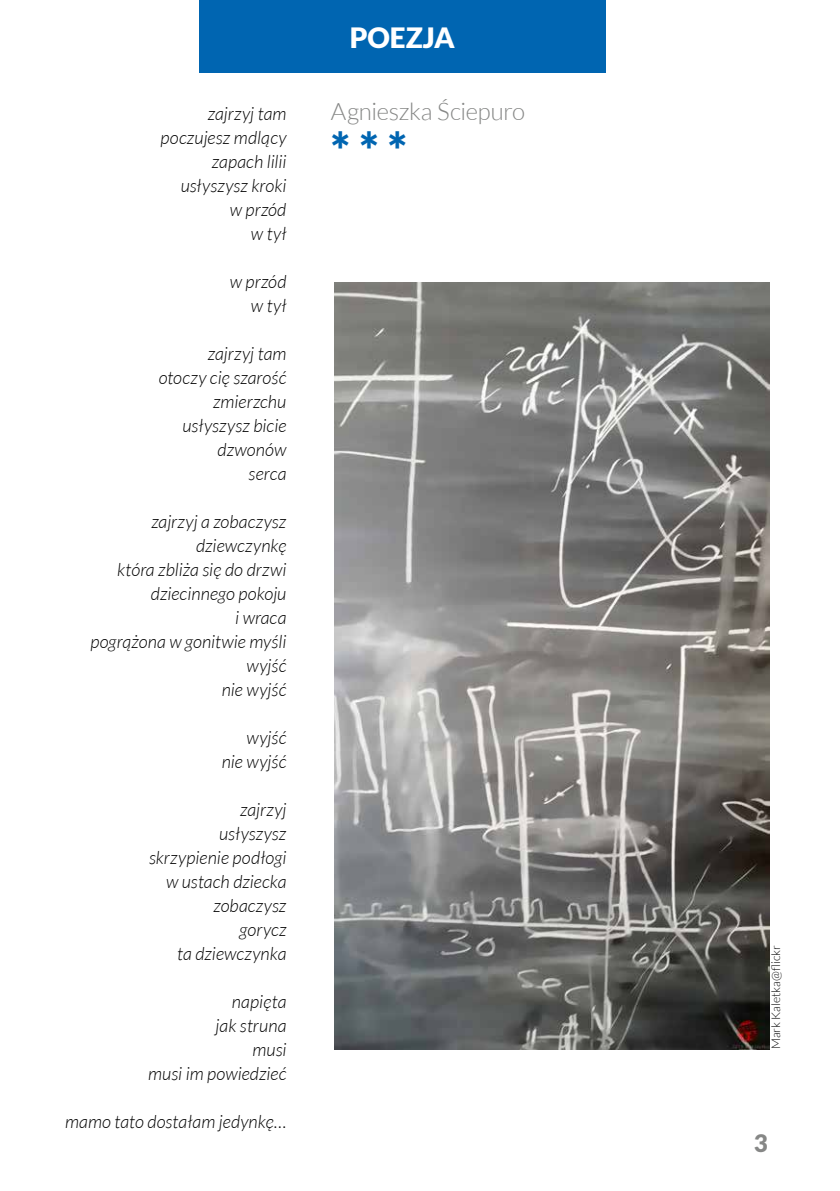
<style>
.page{position:relative;width:840px;height:1191px;background:#fff}
.page>*{position:absolute;margin:0;border:0;box-sizing:border-box;transform-origin:0 0}
.t1{font:900 48px "Lato";color:#0065b1}
.t2{font:900 28px "Lato";color:#fff}
.t3{font:300 24px "Lato";letter-spacing:-.015em;color:#868786}
.t4{font:900 24px "Lato";color:#868786}
.t5{font:italic 300 18px/24px "Lato";color:#000;text-align:right}
.t6{font:300 12px "Lato";color:#000}
</style>
<div class="page">
<div style="left:199px;top:0;width:405px;height:72px;background:#0065b1"></div>
<img style="left:334px;top:283px;width:434px;height:766px">
<p class="t5" style="left:160px;top:102px;width:127px">zajrzyj tam poczujesz mdlący zapach lilii usłyszysz kroki<br>w przód<br>w tył</p>
<p class="t5" style="left:229px;top:270px;width:58px">w przód w tył</p>
<p class="t5" style="left:159px;top:342px;width:129px">zajrzyj tam otoczy cię szarość zmierzchu usłyszysz bicie dzwonów<br>serca</p>
<p class="t5" style="left:90px;top:510px;width:197px">zajrzyj a zobaczysz dziewczynkę<br>która zbliża się do drzwi dziecinnego pokoju<br>i wraca<br>pogrążona w gonitwie myśli wyjść<br>nie wyjść</p>
<p class="t5" style="left:221px;top:726px;width:66px">wyjść nie wyjść</p>
<p class="t5" style="left:149px;top:798px;width:139px">zajrzyj<br>usłyszysz skrzypienie podłogi w ustach dziecka zobaczysz<br>gorycz<br>ta dziewczynka</p>
<p class="t5" style="left:148px;top:990px;width:140px">napięta<br>jak struna<br>musi<br>musi im powiedzieć</p>
<p class="t5" style="left:65px;top:1110px;width:223px">mamo tato dostałam jedynkę…</p>
<p class="t2" style="left:349px;top:21px;width:107px">POEZJA</p>
<p class="t3" style="left:331px;top:99px;width:196px">Agnieszka Ściepuro</p>
<p class="t1" style="left:331px;top:122px;width:78px">* * *</p>
<p class="t6" style="left:769px;top:1049px;width:106px;rotate:-90deg">Mark Kaletka@flickr</p>
<p class="t4" style="left:753px;top:1129px;width:15px">3</p>
</div>
